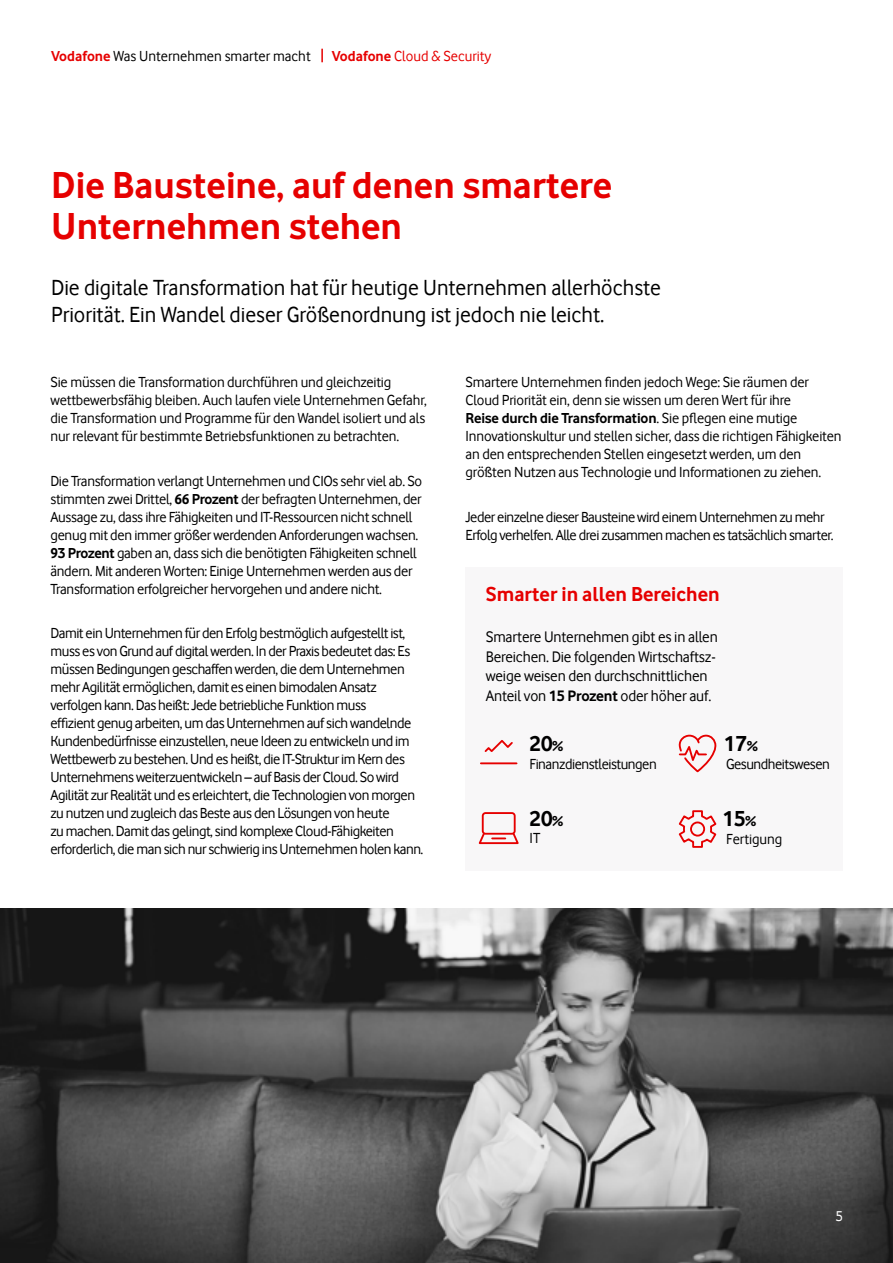
<style>
.page{position:relative;width:893px;height:1263px;background:#fff}
.page>*{position:absolute;margin:0;border:0;box-sizing:border-box;transform-origin:0 0}
.t1{font:700 39px/40.5px "Vodafone Rg";color:#e60000}
.t2{font:22.5px/27px "Vodafone Rg";color:#000}
.t3{font:700 22.5px "Vodafone Rg";color:#000}
.t4{font:700 21px "Vodafone Rg";color:#e60000}
.t5{font:15.75px/19.5px "Vodafone Rg";letter-spacing:-.01em;color:#000}
.t6{font:15px/18px "Vodafone Rg";letter-spacing:-.03em;color:#000}
.t7{font:15px/18px "Vodafone Rg";letter-spacing:-.01em;color:#000}
.t8{font:15px "Vodafone Rg";color:#000}
.t9{font:15px "Vodafone Rg";color:#e60000}
.t10{font:15px "Vodafone Rg";color:#fff}
.s1{font-weight:700;color:#e60000}
.s2{font-weight:700}
.s3{font-size:15px}
</style>
<div class="page">
<svg style="left:321px;top:49px;width:2px;height:13px"></svg>
<img style="left:0;top:908px;width:893px;height:355px">
<div style="left:466px;top:567px;width:377px;height:304px;background:#f8f7f8"></div>
<svg style="left:678px;top:810px;width:39px;height:38px"></svg>
<svg style="left:678px;top:734px;width:39px;height:39px"></svg>
<hr style="left:481px;top:762px;width:36px;height:2px;background:#e60000">
<svg style="left:484px;top:740px;width:29px;height:12px"></svg>
<svg style="left:478px;top:831px;width:41px;height:14px"></svg>
<div style="left:482px;top:812px;width:34px;height:23px;border:2px solid #e60000;border-radius:3px"></div>
<p class="t8" style="left:51px;top:48px;width:261px"><span class="s1">Vodafone</span> Was Unternehmen smarter macht</p>
<p class="t9" style="left:332px;top:48px;width:161px"><span class="s2">Vodafone</span> Cloud &amp; Security</p>
<h1 class="t1" style="left:51px;top:164px;width:562px">Die Bausteine, auf denen smartere<br>Unternehmen stehen</h1>
<h2 class="t2" style="left:51px;top:273px;width:611px">Die digitale Transformation hat für heutige Unternehmen allerhöchste<br>Priorität. Ein Wandel dieser Größenordnung ist jedoch nie leicht.</h2>
<p class="t7" style="left:50px;top:373px;width:378px">Sie müssen die Transformation durchführen und gleichzeitig wettbewerbsfähig bleiben. Auch laufen viele Unternehmen Gefahr, die Transformation und Programme für den Wandel isoliert und als nur relevant für bestimmte Betriebsfunktionen zu betrachten.</p>
<p class="t6" style="left:50px;top:472px;width:373px">Die Transformation verlangt Unternehmen und CIOs sehr viel ab. So stimmten zwei Drittel, <span class="s2">66 Prozent</span> der befragten Unternehmen, der Aussage zu, dass ihre Fähigkeiten und IT-Ressourcen nicht schnell genug mit den immer größer werdenden Anforderungen wachsen.<br><span class="s2">93 Prozent</span> gaben an, dass sich die benötigten Fähigkeiten schnell ändern. Mit anderen Worten: Einige Unternehmen werden aus der Transformation erfolgreicher hervorgehen und andere nicht.</p>
<p class="t6" style="left:50px;top:624px;width:374px">Damit ein Unternehmen für den Erfolg bestmöglich aufgestellt ist, muss es von Grund auf digital werden. In der Praxis bedeutet das: Es müssen Bedingungen geschaffen werden, die dem Unternehmen mehr Agilität ermöglichen, damit es einen bimodalen Ansatz verfolgen kann. Das heißt: Jede betriebliche Funktion muss<br>effizient genug arbeiten, um das Unternehmen auf sich wandelnde Kundenbedürfnisse einzustellen, neue Ideen zu entwickeln und im Wettbewerb zu bestehen. Und es heißt, die IT-Struktur im Kern des Unternehmens weiterzuentwickeln – auf Basis der Cloud. So wird Agilität zur Realität und es erleichtert, die Technologien von morgen zu nutzen und zugleich das Beste aus den Lösungen von heute<br>zu machen. Damit das gelingt, sind komplexe Cloud-Fähigkeiten erforderlich, die man sich nur schwierig ins Unternehmen holen kann.</p>
<p class="t7" style="left:466px;top:373px;width:377px">Smartere Unternehmen finden jedoch Wege: Sie räumen der Cloud Priorität ein, denn sie wissen um deren Wert für ihre<br><span class="s2">Reise durch die Transformation</span>. Sie pflegen eine mutige Innovationskultur und stellen sicher, dass die richtigen Fähigkeiten an den entsprechenden Stellen eingesetzt werden, um den größten Nutzen aus Technologie und Informationen zu ziehen.</p>
<p class="t6" style="left:466px;top:508px;width:370px">Jeder einzelne dieser Bausteine wird einem Unternehmen zu mehr<br>Erfolg verhelfen. Alle drei zusammen machen es tatsächlich smarter.</p>
<h3 class="t4" style="left:486px;top:582px;width:235px">Smarter in allen Bereichen</h3>
<p class="t5" style="left:486px;top:627px;width:233px">Smartere Unternehmen gibt es in allen Bereichen. Die folgenden Wirtschaftsz&shy;weige weisen den durchschnittlichen Anteil von <span class="s2">15 Prozent</span> oder höher auf.</p>
<h2 class="t3" style="left:530px;top:731px;width:35px">20<span class="s3">%</span></h2>
<h2 class="t3" style="left:724px;top:730px;width:35px">17<span class="s3">%</span></h2>
<p class="t6" style="left:726px;top:755px;width:105px">Gesundheitswesen</p>
<p class="t6" style="left:530px;top:755px;width:129px">Finanzdienstleistungen</p>
<h2 class="t3" style="left:530px;top:805px;width:35px">20<span class="s3">%</span></h2>
<h2 class="t3" style="left:722px;top:805px;width:35px">15<span class="s3">%</span></h2>
<p class="t8" style="left:726px;top:830px;width:58px">Fertigung</p>
<p class="t6" style="left:530px;top:829px;width:12px">IT</p>
<p class="t10" style="left:835px;top:1207px;width:9px">5</p>
</div>
